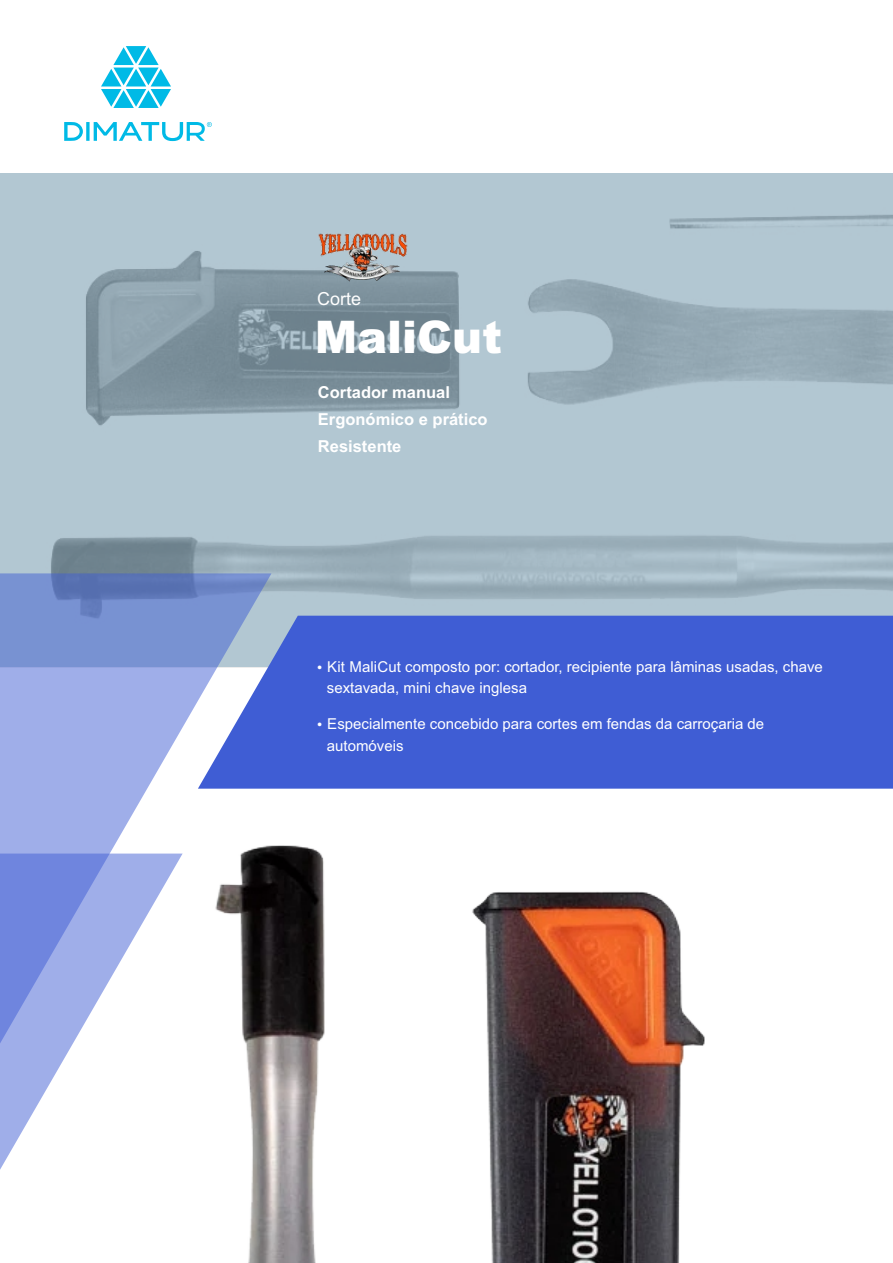
<style>
.page{position:relative;width:893px;height:1263px;background:#fff}
.page>*{position:absolute;margin:0;border:0;box-sizing:border-box;transform-origin:0 0}
.t1{font:900 45px "Arial";color:#fff}
.t2{font:18px "Arial";color:#fff}
.t3{font:700 16.5px/26.5px "Arial";color:#fff}
.t4{font:15px/21.5px "Arial";color:#fff}
</style>
<div class="page">
<div style="left:0;top:174px;width:893px;height:493px;background:#9ab7c7;opacity:.7"></div>
<svg style="left:101px;top:46px;width:70px;height:62px"></svg>
<svg style="left:86px;top:122px;width:4px;height:19px"></svg>
<svg style="left:64px;top:122px;width:19px;height:19px"></svg>
<svg style="left:94px;top:122px;width:118px;height:19px"></svg>
<div style="left:271px;top:616px;width:622px;height:173px;background:#3f5dd4"></div>
<svg style="left:0;top:573px;width:271px;height:280px"></svg>
<img style="left:318px;top:233px;width:89px;height:48px">
<svg style="left:0;top:853px;width:183px;height:317px"></svg>
<img style="left:213px;top:823px;width:492px;height:440px">
<svg style="left:318px;top:665px;width:4px;height:4px"></svg>
<svg style="left:318px;top:722px;width:4px;height:4px"></svg>
<p class="t2" style="left:317px;top:292px;width:46px">Corte</p>
<h1 class="t1" style="left:315px;top:321px;width:189px">MaliCut</h1>
<p class="t3" style="left:318px;top:381px;width:171px">Cortador manual<br>Ergonómico e prático<br>Resistente</p>
<p class="t4" style="left:327px;top:657px;width:497px">Kit MaliCut composto por: cortador, recipiente para lâminas usadas, chave sextavada, mini chave inglesa</p>
<p class="t4" style="left:327px;top:714px;width:439px">Especialmente concebido para cortes em fendas da carroçaria de automóveis</p>
</div>
